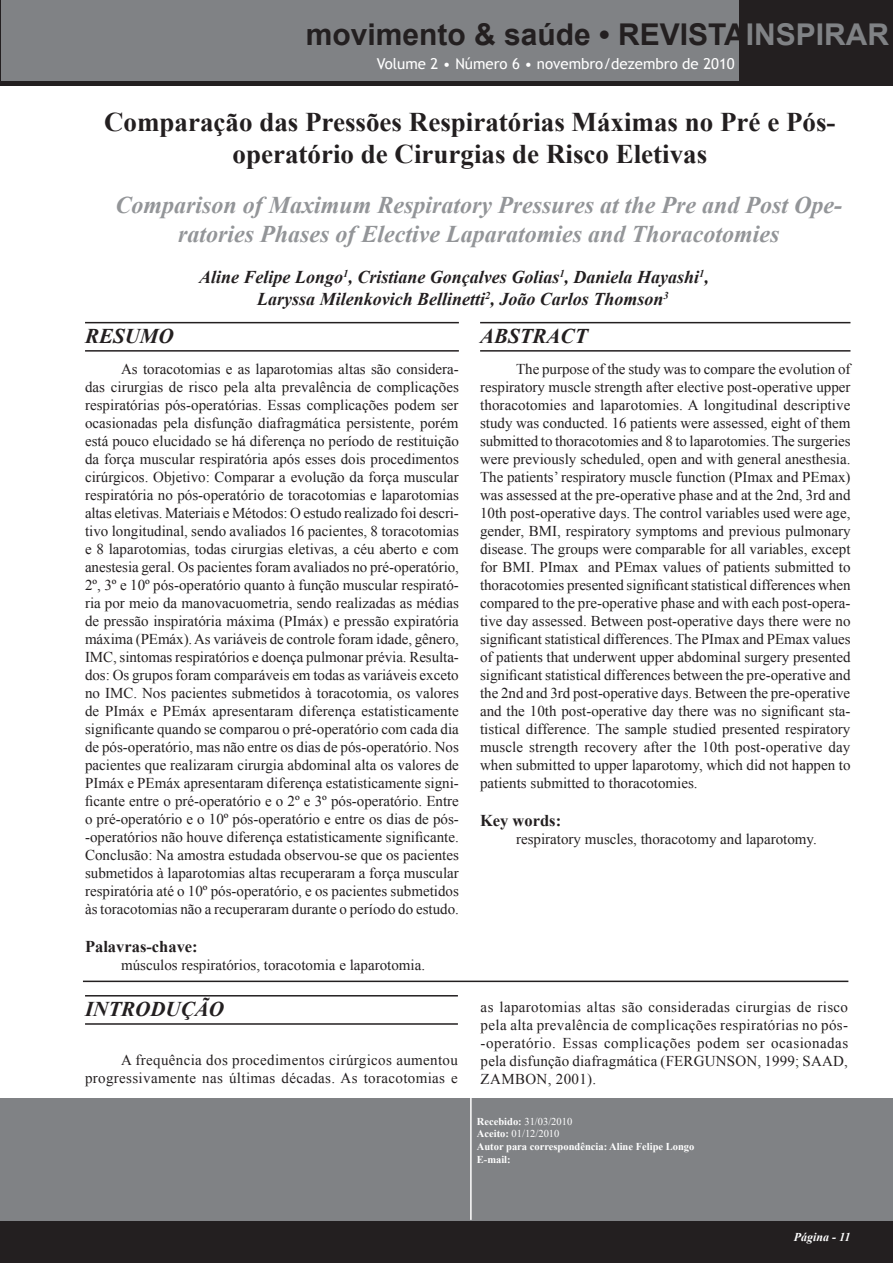
<style>
.page{position:relative;width:893px;height:1263px;background:#fff}
.page>*{position:absolute;margin:0;border:0;box-sizing:border-box;transform-origin:0 0}
.t1{font:700 30px "Arial";color:#231f20}
.t2{font:700 27px/32.4px "Times New Roman";color:#231f20;text-align:center}
.t3{font:italic 700 24px/28.8px "Times New Roman";color:#939598;text-align:center}
.t4{font:italic 700 21px "Times New Roman";color:#231f20}
.t5{font:italic 700 18px/21.6px "Times New Roman";color:#231f20}
.t6{font:700 16.5px "Times New Roman";color:#231f20}
.t7{font:15px/18px "Times New Roman";color:#231f20;text-align:justify}
.t8{font:15px/18px "Times New Roman";letter-spacing:.025em;color:#231f20;text-align:right}
.t9{font:15px "Trebuchet MS";color:#fff}
.t10{font:italic 700 12px "Times New Roman";color:#fff}
.t11{font:700 10.5px/12.6px "Times New Roman";color:#fff}
.s1{color:#808285}
.s2{font-weight:400}
</style>
<div class="page">
<div style="left:0;top:1220px;width:893px;height:43px;background:#231f20"></div>
<div style="left:0;top:0;width:893px;height:85px;background:#231f20"></div>
<div style="left:2px;top:0;width:737px;height:80px;background:#808285"></div>
<div style="left:0;top:1098px;width:892px;height:122px;background:#808285"></div>
<hr style="left:85px;top:322px;width:374px;height:1px;background:#231f20">
<hr style="left:85px;top:350px;width:374px;height:2px;background:#231f20">
<hr style="left:480px;top:322px;width:370px;height:1px;background:#231f20">
<hr style="left:480px;top:350px;width:370px;height:2px;background:#231f20">
<hr style="left:470px;top:1098px;width:2px;height:122px;background:#fff">
<hr style="left:83px;top:980px;width:765px;height:2px;background:#231f20">
<hr style="left:85px;top:995px;width:373px;height:1px;background:#231f20">
<hr style="left:85px;top:1023px;width:373px;height:2px;background:#231f20">
<h1 class="t1" style="left:306px;top:15px;width:585px">movimento &amp; saúde • REVISTA<span class="s1">INSPIRAR</span></h1>
<p class="t9" style="left:377px;top:55px;width:359px">Volume 2 • Número 6 • novembro/dezembro de 2010</p>
<h2 class="t2" style="left:104px;top:105px;width:733px">Comparação das Pressões Respiratórias Máximas no Pré e Pós&shy;operatório de Cirurgias de Risco Eletivas</h2>
<h3 class="t3" style="left:115px;top:190px;width:728px">Comparison of Maximum Respiratory Pressures at the Pre and Post Ope&shy;ratories Phases of Elective Laparatomies and Thoracotomies</h3>
<p class="t5" style="left:257px;top:266px;width:453px;text-indent:-58px">Aline Felipe Longo<sup>1</sup>, Cristiane Gonçalves Golias<sup>1</sup>, Daniela Hayashi<sup>1</sup>,<br>Laryssa Milenkovich Bellinetti<sup>2</sup>, João Carlos Thomson<sup>3</sup></p>
<h3 class="t4" style="left:85px;top:321px;width:74px">Resumo</h3>
<p class="t7" style="left:85px;top:360px;width:375px;text-indent:36px">As toracotomias e as laparotomias altas são considera&shy;das cirurgias de risco pela alta prevalência de complicações respiratórias pós-operatórias. Essas complicações podem ser ocasionadas pela disfunção diafragmática persistente, porém está pouco elucidado se há diferença no período de restituição da força muscular respiratória após esses dois procedimentos cirúrgicos. Objetivo: Comparar a evolução da força muscular respiratória no pós-operatório de toracotomias e laparotomias altas eletivas. Materiais e Métodos: O estudo realizado foi descri&shy;tivo longitudinal, sendo avaliados 16 pacientes, 8 toracotomias e 8 laparotomias, todas cirurgias eletivas, a céu aberto e com anestesia geral. Os pacientes foram avaliados no pré-operatório, 2º, 3º e 10º pós-operatório quanto à função muscular respirató&shy;ria por meio da manovacuometria, sendo realizadas as médias de pressão inspiratória máxima (PImáx) e pressão expiratória máxima (PEmáx). As variáveis de controle foram idade, gênero, IMC, sintomas respiratórios e doença pulmonar prévia. Resulta&shy;dos: Os grupos foram comparáveis em todas as variáveis exceto no IMC. Nos pacientes submetidos à toracotomia, os valores de PImáx e PEmáx apresentaram diferença estatisticamente significante quando se comparou o pré-operatório com cada dia de pós-operatório, mas não entre os dias de pós-operatório. Nos pacientes que realizaram cirurgia abdominal alta os valores de PImáx e PEmáx apresentaram diferença estatisticamente signi&shy;ficante entre o pré-operatório e o 2º e 3º pós-operatório. Entre o pré-operatório e o 10º pós-operatório e entre os dias de pós--operatórios não houve diferença estatisticamente significante.<br>Conclusão: Na amostra estudada observou-se que os pacientes submetidos à laparotomias altas recuperaram a força muscular respiratória até o 10º pós-operatório, e os pacientes submetidos às toracotomias não a recuperaram durante o período do estudo.</p>
<p class="t6" style="left:85px;top:935px;width:114px">Palavras-chave:</p>
<p class="t7" style="left:121px;top:955px;width:306px">músculos respiratórios, toracotomia e laparotomia.</p>
<h3 class="t4" style="left:85px;top:994px;width:39px">Introd</h3>
<h3 class="t4" style="left:166px;top:994px;width:55px">ução</h3>
<p class="t8" style="left:85px;top:1051px;width:374px">A frequência dos procedimentos cirúrgicos aumentou progressivamente nas últimas décadas. As toracotomias e</p>
<h3 class="t4" style="left:480px;top:321px;width:55px">Abstract</h3>
<p class="t7" style="left:480px;top:360px;width:372px;text-indent:36px">The purpose of the study was to compare the evolution of respiratory muscle strength after elective post-operative upper thoracotomies and laparotomies. A longitudinal descriptive study was conducted. 16 patients were assessed, eight of them submitted to thoracotomies and 8 to laparotomies. The surgeries were previously scheduled, open and with general anesthesia.<br>The patients’ respiratory muscle function (PImax and PEmax) was assessed at the pre-operative phase and at the 2nd, 3rd and 10th post-operative days. The control variables used were age, gender, BMI, respiratory symptoms and previous pulmonary disease. The groups were comparable for all variables, except for BMI. PImax and PEmax values of patients submitted to thoracotomies presented significant statistical differences when compared to the pre-operative phase and with each post-opera&shy;tive day assessed. Between post-operative days there were no significant statistical differences. The PImax and PEmax values of patients that underwent upper abdominal surgery presented significant statistical differences between the pre-operative and the 2nd and 3rd post-operative days. Between the pre-operative and the 10th post-operative day there was no significant sta&shy;tistical difference. The sample studied presented respiratory muscle strength recovery after the 10th post-operative day when submitted to upper laparotomy, which did not happen to patients submitted to thoracotomies.</p>
<p class="t6" style="left:480px;top:809px;width:83px">Key words:</p>
<p class="t7" style="left:516px;top:829px;width:302px">respiratory muscles, thoracotomy and laparotomy.</p>
<p class="t7" style="left:481px;top:998px;width:369px">as laparotomias altas são consideradas cirurgias de risco pela alta prevalência de complicações respiratórias no pós--operatório. Essas complicações podem ser ocasionadas pela disfunção diafragmática (FERGUNSON, 1999; SAAD, ZAMBON, 2001).</p>
<p class="t11" style="left:477px;top:1114px;width:219px">Recebido: <span class="s2">31/03/2010<br></span>Aceito: <span class="s2">01/12/2010<br></span>Autor para correspondência: Aline Felipe Longo<br>E-mail:</p>
<p class="t10" style="left:794px;top:1229px;width:58px">Página - 11</p>
</div>
